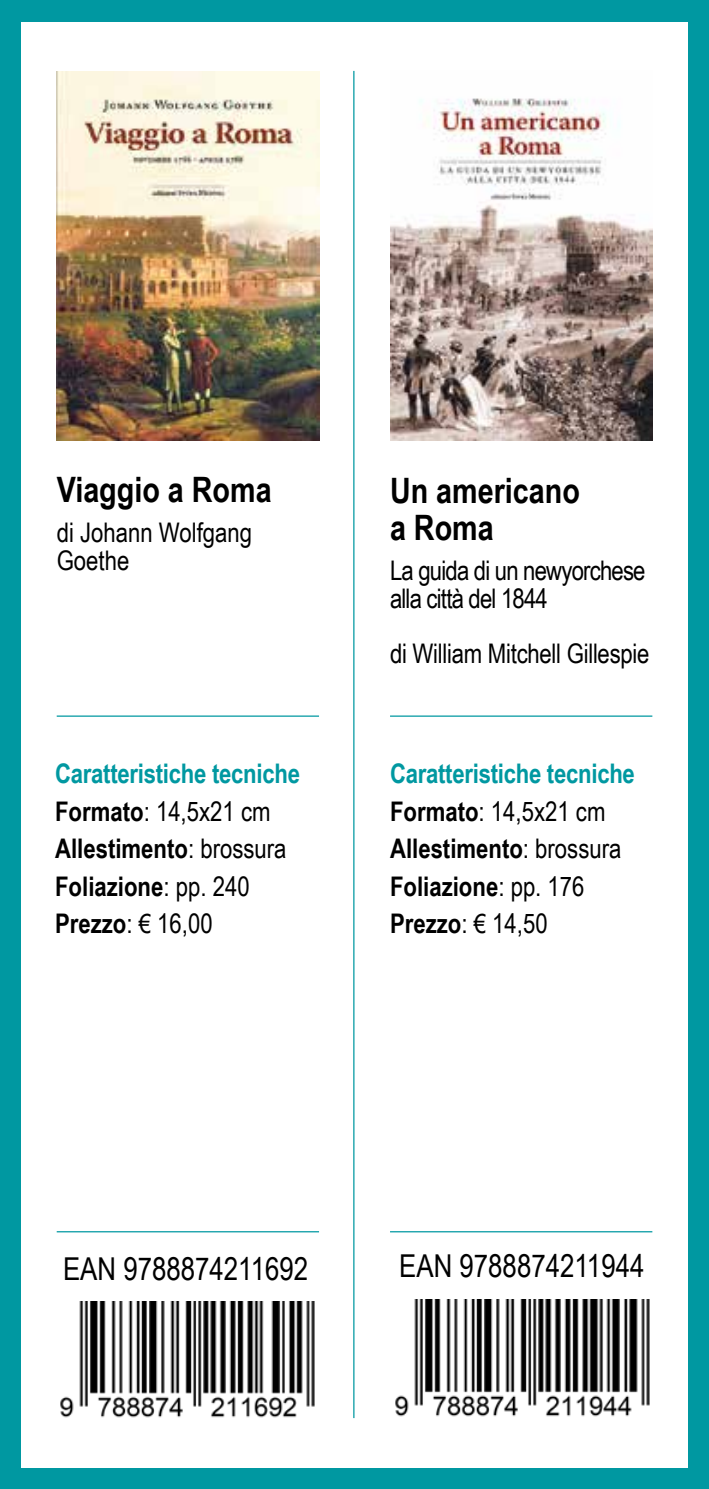
<style>
.page{position:relative;width:709px;height:1489px;background:#fff}
.page>*{position:absolute;margin:0;border:0;box-sizing:border-box;transform-origin:0 0}
.t1{font:700 35px/37.5px "Arial Narrow";color:#000}
.t2{font:31.5px "Arial Narrow";color:#000}
.t3{font:700 27px/37.5px "Arial Narrow";letter-spacing:-.01em;color:#000}
.t4{font:27px/27.5px "Arial Narrow";letter-spacing:-.01em;color:#000}
.t5{font:27px/27.5px "Arial Narrow";letter-spacing:-.03em;color:#000}
.s1{color:#0098a1}
.s2{font-weight:400}
</style>
<div class="page">
<div style="left:0;top:0;width:709px;height:21px;background:#0098a1"></div>
<div style="left:0;top:1468px;width:709px;height:20px;background:#0098a1"></div>
<div style="left:0;top:0;width:21px;height:1488px;background:#0098a1"></div>
<div style="left:688px;top:0;width:21px;height:1488px;background:#0098a1"></div>
<hr style="left:353px;top:71px;width:1px;height:1346px;background:#0098a1">
<img style="left:60px;top:1301px;width:255px;height:116px">
<hr style="left:57px;top:715px;width:262px;height:1px;background:#0098a1">
<hr style="left:57px;top:1230px;width:262px;height:2px;background:#0098a1">
<img style="left:57px;top:72px;width:262px;height:368px">
<img style="left:395px;top:1299px;width:255px;height:117px">
<hr style="left:390px;top:715px;width:262px;height:1px;background:#0098a1">
<hr style="left:390px;top:1230px;width:262px;height:2px;background:#0098a1">
<img style="left:390px;top:98px;width:262px;height:342px">
<p class="t1" style="left:57px;top:470px;width:216px">Viaggio a roma</p>
<p class="t4" style="left:57px;top:518px;width:197px">di Johann Wolfgang<br>Goethe</p>
<p class="t3" style="left:55px;top:754px;width:246px"><span class="s1">Caratteristiche tecniche </span>formato<span class="s2">: 14,5x21 cm </span>allestimento<span class="s2">: brossura </span>foliazione<span class="s2">: pp. 240 </span>prezzo<span class="s2">: € 16,00</span></p>
<p class="t1" style="left:390px;top:471px;width:191px">Un americano a roma</p>
<p class="t5" style="left:390px;top:556px;width:257px">La guida di un newyorchese alla città del 1844</p>
<p class="t4" style="left:390px;top:639px;width:261px">di William Mitchell Gillespie</p>
<p class="t3" style="left:390px;top:754px;width:246px"><span class="s1">Caratteristiche tecniche </span>formato<span class="s2">: 14,5x21 cm </span>allestimento<span class="s2">: brossura </span>foliazione<span class="s2">: pp. 176 </span>prezzo<span class="s2">: € 14,50</span></p>
<p class="t2" style="left:63px;top:1249px;width:247px">EAN 9788874211692</p>
<p class="t2" style="left:399px;top:1247px;width:247px">EAN 9788874211944</p>
</div>
